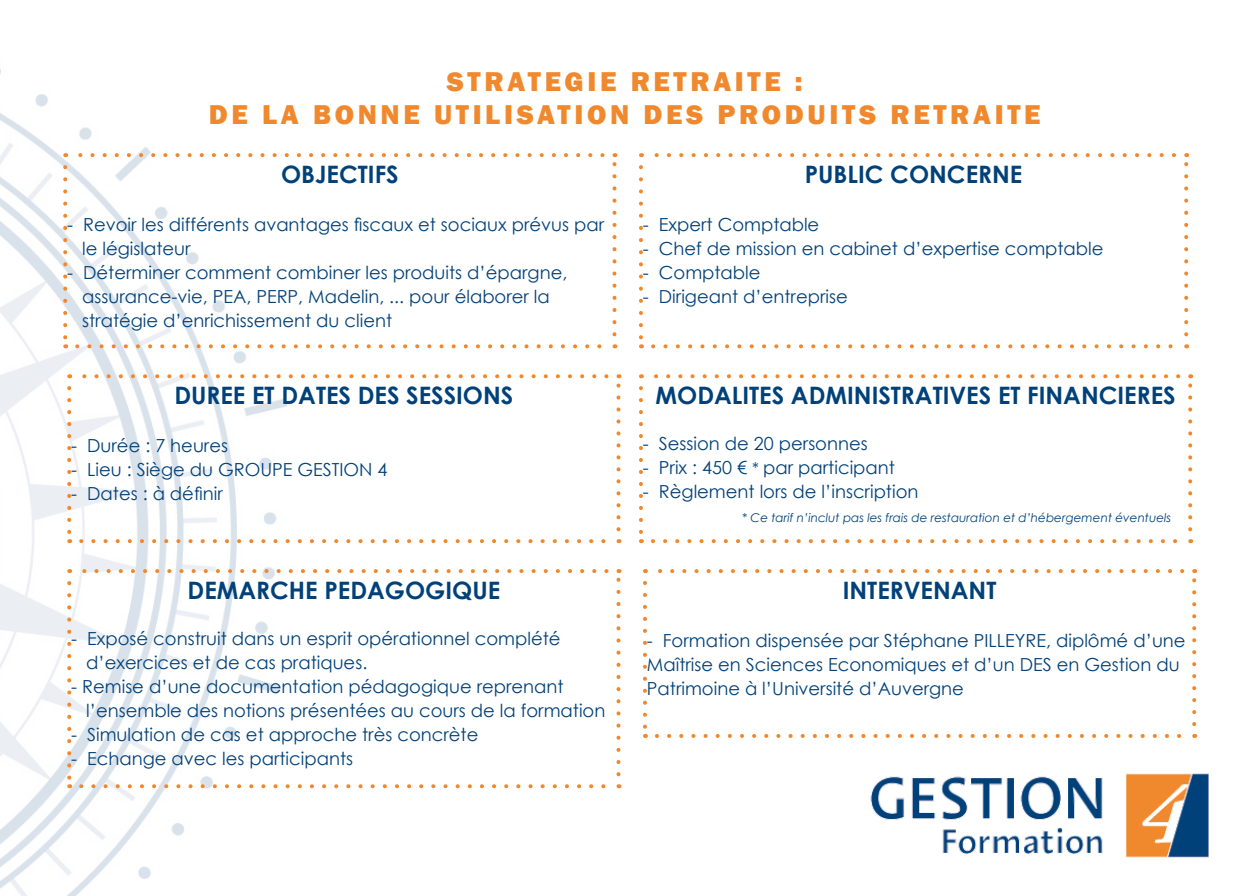
<style>
.page{position:relative;width:1248px;height:896px;background:#fff}
.page>*{position:absolute;margin:0;border:0;box-sizing:border-box;transform-origin:0 0}
.t1{font:800 28px "Franklin Gothic";letter-spacing:.13em;color:#f0892e}
.t2{font:700 24px "Century Gothic";color:#004179}
.t3{font:18px/24px "Century Gothic";color:#004179}
.t4{font:italic 12px "Century Gothic";color:#004179}
.s1{font-size:16px}
</style>
<div class="page">
<img style="left:0;top:69px;width:287px;height:827px">
<img style="left:870px;top:773px;width:339px;height:85px">
<svg style="left:77px;top:344px;width:525px;height:4px"></svg>
<svg style="left:63px;top:167px;width:4px;height:181px"></svg>
<svg style="left:612px;top:153px;width:4px;height:181px"></svg>
<svg style="left:65px;top:153px;width:537px;height:4px"></svg>
<svg style="left:653px;top:344px;width:520px;height:4px"></svg>
<svg style="left:639px;top:167px;width:4px;height:181px"></svg>
<svg style="left:1184px;top:153px;width:3px;height:181px"></svg>
<svg style="left:641px;top:153px;width:532px;height:4px"></svg>
<svg style="left:81px;top:539px;width:525px;height:4px"></svg>
<svg style="left:67px;top:388px;width:4px;height:155px"></svg>
<svg style="left:616px;top:374px;width:4px;height:155px"></svg>
<svg style="left:69px;top:374px;width:537px;height:4px"></svg>
<svg style="left:639px;top:388px;width:4px;height:155px"></svg>
<svg style="left:653px;top:539px;width:537px;height:4px"></svg>
<svg style="left:1188px;top:374px;width:3px;height:155px"></svg>
<svg style="left:641px;top:374px;width:537px;height:4px"></svg>
<svg style="left:81px;top:784px;width:525px;height:4px"></svg>
<svg style="left:67px;top:583px;width:4px;height:205px"></svg>
<svg style="left:616px;top:569px;width:4px;height:205px"></svg>
<svg style="left:69px;top:569px;width:537px;height:4px"></svg>
<svg style="left:643px;top:583px;width:4px;height:155px"></svg>
<svg style="left:657px;top:734px;width:537px;height:4px"></svg>
<svg style="left:1192px;top:569px;width:3px;height:155px"></svg>
<svg style="left:645px;top:569px;width:537px;height:4px"></svg>
<p class="t1" style="left:446px;top:63px;width:357px">STRATEGIE RETRAITE :</p>
<p class="t1" style="left:209px;top:97px;width:833px">DE LA BONNE UTILISATION DES PRODUITS RETRAITE</p>
<p class="t2" style="left:281px;top:156px;width:119px">OBJECTIFS</p>
<p class="t3" style="left:67px;top:212px;width:538px">- Revoir les différents avantages fiscaux et sociaux prévus par</p>
<p class="t3" style="left:82px;top:236px;width:110px">le législateur</p>
<p class="t3" style="left:67px;top:260px;width:501px">- Déterminer comment combiner les produits d’épargne,</p>
<p class="t3" style="left:82px;top:284px;width:469px">assurance-vie, PEA, PERP, Madelin, ... pour élaborer la</p>
<p class="t3" style="left:82px;top:308px;width:311px">stratégie d’enrichissement du client</p>
<p class="t2" style="left:174px;top:377px;width:340px">DUREE ET DATES DES SESSIONS</p>
<p class="t3" style="left:71px;top:433px;width:158px">- Durée : 7 heures</p>
<p class="t3" style="left:71px;top:457px;width:318px">- Lieu : Siège du GROUPE GESTION 4</p>
<p class="t3" style="left:71px;top:481px;width:153px">- Dates : à définir</p>
<p class="t2" style="left:187px;top:572px;width:314px">DEMARCHE PEDAGOGIQUE</p>
<p class="t3" style="left:71px;top:626px;width:490px">- Exposé construit dans un esprit opérationnel complété</p>
<p class="t3" style="left:86px;top:650px;width:282px">d’exercices et de cas pratiques.</p>
<p class="t3" style="left:71px;top:674px;width:494px">- Remise d’une documentation pédagogique reprenant</p>
<p class="t3" style="left:86px;top:698px;width:520px">l’ensemble des notions présentées au cours de la formation</p>
<p class="t3" style="left:71px;top:722px;width:408px">- Simulation de cas et approche très concrète</p>
<p class="t3" style="left:71px;top:746px;width:283px">- Echange avec les participants</p>
<p class="t2" style="left:804px;top:156px;width:219px">PUBLIC CONCERNE</p>
<p class="t3" style="left:643px;top:212px;width:178px">- Expert Comptable</p>
<p class="t3" style="left:643px;top:236px;width:462px">- Chef de mission en cabinet d’expertise comptable</p>
<p class="t3" style="left:643px;top:260px;width:119px">- Comptable</p>
<p class="t3" style="left:643px;top:284px;width:206px">- Dirigeant d’entreprise</p>
<p class="t2" style="left:655px;top:377px;width:521px">MODALITES ADMINISTRATIVES ET FINANCIERES</p>
<p class="t3" style="left:643px;top:431px;width:226px">- Session de 20 personnes</p>
<p class="t3" style="left:643px;top:455px;width:253px">- Prix : 450 € <span class="s1">*</span> par participant</p>
<p class="t3" style="left:643px;top:479px;width:277px">- Règlement lors de l’inscription</p>
<p class="t4" style="left:742px;top:509px;width:430px">* Ce tarif n’inclut pas les frais de restauration et d’hébergement éventuels</p>
<p class="t2" style="left:842px;top:572px;width:155px">INTERVENANT</p>
<p class="t3" style="left:647px;top:628px;width:540px">- Formation dispensée par Stéphane PILLEYRE, diplômé d’une<br>Maîtrise en Sciences Economiques et d’un DES en Gestion du<br>Patrimoine à l’Université d’Auvergne</p>
</div>
